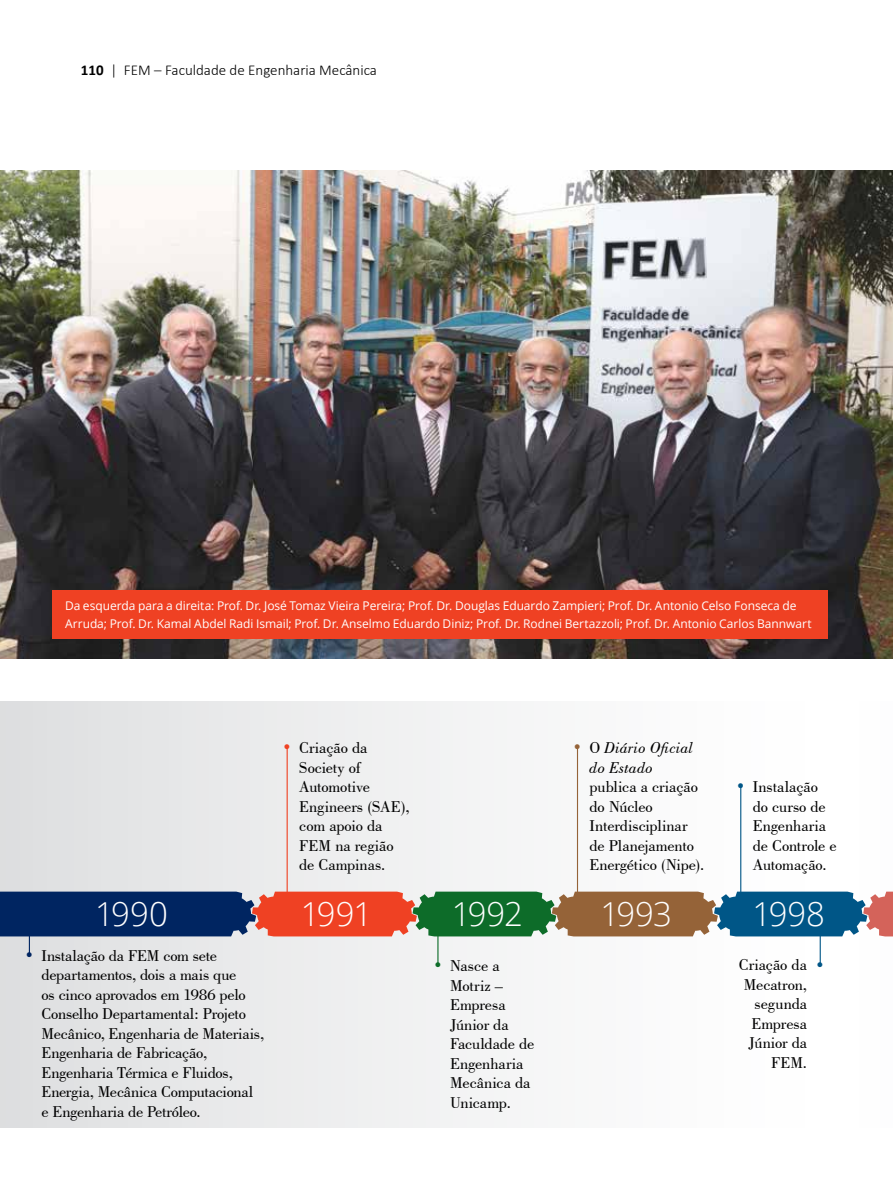
<style>
.page{position:relative;width:893px;height:1191px;background:#fff}
.page>*{position:absolute;margin:0;border:0;box-sizing:border-box;transform-origin:0 0}
.t1{font:300 33px "Open Sans";letter-spacing:-.03em;color:#fff}
.t2{font:16.5px/19.5px "Bodoni BT";letter-spacing:-.01em;color:#000}
.t3{font:italic 16.5px/19.5px "Bodoni BT";letter-spacing:.005em;color:#000}
.t4{font:16.5px "Bodoni BT";color:#005687}
.t5{font:300 15px "Calibri";color:#000}
.t6{font:12px/18px "Open Sans";letter-spacing:-.005em;color:#fff}
.s1{font-weight:700}
.s2{color:#002561}
.s3{color:#ef4123}
.s4{font-style:normal;color:#956338}
.s5{font-style:normal}
.s6{color:#005687}
.s7{color:#0d6c29}
</style>
<div class="page">
<div style="left:0;top:702px;width:893px;height:425px;background:linear-gradient(to right,#dfe0e1,#fff)"></div>
<hr style="left:287px;top:747px;width:1px;height:154px;background:#ef4123">
<hr style="left:577px;top:747px;width:1px;height:154px;background:#956338">
<hr style="left:740px;top:786px;width:1px;height:115px;background:#005687">
<hr style="left:437px;top:927px;width:1px;height:37px;background:#0d6c29">
<hr style="left:820px;top:932px;width:1px;height:32px;background:#005687">
<svg style="left:0;top:891px;width:893px;height:45px;background:#5b585a"></svg>
<hr style="left:29px;top:916px;width:1px;height:38px;background:#002561">
<img style="left:0;top:170px;width:893px;height:489px">
<div style="left:52px;top:590px;width:775px;height:49px;background:#ef4123"></div>
<p class="t5" style="left:81px;top:61px;width:298px"><span class="s1">110</span> | FEM – Faculdade de Engenharia Mecânica</p>
<p class="t6" style="left:65px;top:596px;width:748px">Da esquerda para a direita: Prof. Dr. José Tomaz Vieira Pereira; Prof. Dr. Douglas Eduardo Zampieri; Prof. Dr. Antonio Celso Fonseca de<br>Arruda; Prof. Dr. Kamal Abdel Radi Ismail; Prof. Dr. Anselmo Eduardo Diniz; Prof. Dr. Rodnei Bertazzoli; Prof. Dr. Antonio Carlos Bannwart</p>
<h1 class="t1" style="left:95px;top:891px;width:74px">1990</h1>
<p class="t2" style="left:42px;top:945px;width:224px;text-indent:-17px"><span class="s2">•</span> Instalação da FEM com sete departamentos, dois a mais que<br>os cinco aprovados em 1986 pelo<br>Conselho Departamental: Projeto<br>Mecânico, Engenharia de Materiais,<br>Engenharia de Fabricação,<br>Engenharia Térmica e Fluidos,<br>Energia, Mecânica Computacional e Engenharia de Petróleo.</p>
<p class="t2" style="left:299px;top:738px;width:112px;text-indent:-17px"><span class="s3">•</span> Criação da<br>Society of<br>Automotive<br>Engineers (SAE), com apoio da<br>FEM na região de Campinas.</p>
<p class="t3" style="left:590px;top:738px;width:105px;text-indent:-17px"><span class="s4">•</span> <span class="s5">O</span> Diário Oficial do Estado</p>
<p class="t2" style="left:590px;top:777px;width:116px">publica a criação do Núcleo<br>Interdisciplinar de Planejamento<br>Energético (Nipe).</p>
<p class="t2" style="left:753px;top:777px;width:85px;text-indent:-17px"><span class="s6">•</span> Instalação do curso de<br>Engenharia de Controle e<br>Automação.</p>
<h1 class="t1" style="left:301px;top:891px;width:73px">1991</h1>
<h1 class="t1" style="left:452px;top:891px;width:73px">1992</h1>
<h1 class="t1" style="left:600px;top:891px;width:73px">1993</h1>
<h1 class="t1" style="left:753px;top:891px;width:74px">1998</h1>
<p class="t2" style="left:450px;top:955px;width:86px;text-indent:-17px"><span class="s7">•</span> Nasce a<br>Motriz –<br>Empresa<br>Júnior da<br>Faculdade de<br>Engenharia<br>Mecânica da<br>Unicamp.</p>
<p class="t2" style="left:739px;top:954px;width:70px;text-align:right">Criação da<br>Mecatron, segunda<br>Empresa<br>Júnior da<br>FEM.</p>
<p class="t4" style="left:815px;top:955px;width:11px">•</p>
</div>
